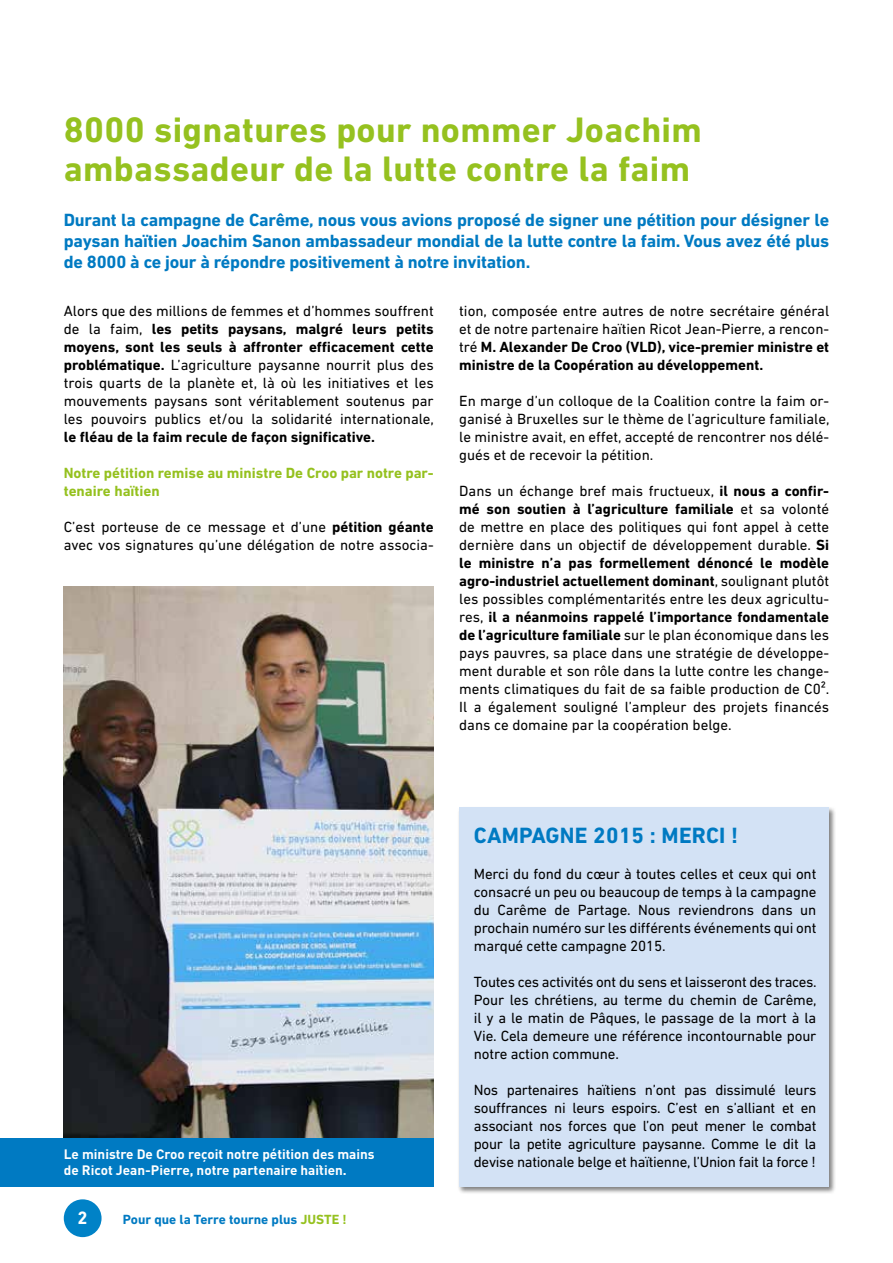
<style>
.page{position:relative;width:893px;height:1263px;background:#fff}
.page>*{position:absolute;margin:0;border:0;box-sizing:border-box;transform-origin:0 0}
.t1{font:700 36px/39px "DIN Next LT Pro";letter-spacing:.01em;color:#95c11f}
.t2{font:700 22.5px "DIN Next LT Pro";letter-spacing:.01em;color:#007ac2}
.t3{font:700 18.15px "DIN Next LT Pro";color:#fff}
.t4{font:700 18px/21px "DIN Next LT Pro";letter-spacing:-.01em;color:#007ac2;text-align:justify}
.t5{font:15px/18px "DIN Next LT Pro";color:#000;text-align:justify}
.t6{font:700 15px/18px "DIN Next LT Pro";color:#95c11f}
.t7{font:700 15px "DIN Next LT Pro";color:#000}
.t8{font:700 13.5px/16.2px "DIN";color:#fff}
.t9{font:700 13.5px "DIN Next LT Pro";color:#007ac2}
.s1{font-weight:700}
.s2{color:#95c11f}
</style>
<div class="page">
<img style="left:64px;top:587px;width:370px;height:551px">
<div style="left:64px;top:1199px;width:38px;height:38px;background:#0082c7;border-radius:50%"></div>
<div style="left:458px;top:806px;width:379px;height:388px;background:#000;opacity:.5"></div>
<div style="left:459px;top:808px;width:370px;height:379px;background:#d3e2f5"></div>
<div style="left:0;top:1138px;width:434px;height:49px;background:#007ac2"></div>
<h1 class="t1" style="left:64px;top:110px;width:640px">8000 signatures pour nommer Joachim ambassadeur de la lutte contre la faim</h1>
<p class="t4" style="left:64px;top:210px;width:767px">Durant la campagne de Carême, nous vous avions proposé de signer une pétition pour désigner le paysan haïtien Joachim Sanon ambassadeur mondial de la lutte contre la faim. Vous avez été plus de 8000 à ce jour à répondre positivement à notre invitation.</p>
<p class="t5" style="left:64px;top:301px;width:372px">Alors que des millions de femmes et d’hommes souffrent de la faim, <span class="s1">les petits paysans, malgré leurs petits moyens, sont les seuls à affronter efficacement cette problématique.</span> L’agriculture paysanne nourrit plus des trois quarts de la planète et, là où les initiatives et les mouvements paysans sont véritablement soutenus par les pouvoirs publics et/ou la solidarité internationale,</p>
<p class="t7" style="left:64px;top:428px;width:313px">le fléau de la faim recule de façon significative.</p>
<p class="t6" style="left:64px;top:464px;width:371px">Notre pétition remise au ministre De Croo par notre par&shy;tenaire haïtien</p>
<p class="t5" style="left:64px;top:517px;width:371px">C’est porteuse de ce message et d’une <span class="s1">pétition géante </span>avec vos signatures qu’une délégation de notre associa-</p>
<p class="t5" style="left:459px;top:301px;width:371px">tion, composée entre autres de notre secrétaire général et de notre partenaire haïtien Ricot Jean-Pierre, a rencon&shy;tré <span class="s1">M. Alexander De Croo (VLD), vice-premier ministre et ministre de la Coopération au développement.</span></p>
<p class="t5" style="left:459px;top:391px;width:372px">En marge d’un colloque de la Coalition contre la faim or&shy;ganisé à Bruxelles sur le thème de l’agriculture familiale, le ministre avait, en effet, accepté de rencontrer nos délé&shy;gués et de recevoir la pétition.</p>
<p class="t5" style="left:459px;top:481px;width:372px">Dans un échange bref mais fructueux, <span class="s1">il nous a confir&shy;mé son soutien à l’agriculture familiale</span> et sa volonté de mettre en place des politiques qui font appel à cette dernière dans un objectif de développement durable. <span class="s1">Si le ministre n’a pas formellement dénoncé le modèle agro-industriel actuellement dominant</span>, soulignant plutôt les possibles complémentarités entre les deux agricultu&shy;res, <span class="s1">il a néanmoins rappelé l’importance fondamentale de l’agriculture familiale</span> sur le plan économique dans les pays pauvres, sa place dans une stratégie de développe&shy;ment durable et son rôle dans la lutte contre les change&shy;ments climatiques du fait de sa faible production de C0².<br>Il a également souligné l’ampleur des projets financés dans ce domaine par la coopération belge.</p>
<p class="t8" style="left:64px;top:1145px;width:312px">Le ministre De Croo reçoit notre pétition des mains de Ricot Jean-Pierre, notre partenaire haïtien.</p>
<p class="t3" style="left:78px;top:1207px;width:12px">2</p>
<p class="t9" style="left:123px;top:1212px;width:225px">Pour que la Terre tourne plus <span class="s2">JUSTE !</span></p>
<h2 class="t2" style="left:474px;top:822px;width:266px">CAMPAGNE 2015 : MERCI !</h2>
<p class="t5" style="left:474px;top:865px;width:344px">Merci du fond du cœur à toutes celles et ceux qui ont consacré un peu ou beaucoup de temps à la campagne du Carême de Partage. Nous reviendrons dans un prochain numéro sur les différents événements qui ont marqué cette campagne 2015.</p>
<p class="t5" style="left:474px;top:973px;width:344px">Toutes ces activités ont du sens et laisseront des traces.<br>Pour les chrétiens, au terme du chemin de Carême, il y a le matin de Pâques, le passage de la mort à la Vie. Cela demeure une référence incontournable pour notre action commune.</p>
<p class="t5" style="left:474px;top:1081px;width:344px">Nos partenaires haïtiens n’ont pas dissimulé leurs souffrances ni leurs espoirs. C’est en s’alliant et en associant nos forces que l’on peut mener le combat pour la petite agriculture paysanne. Comme le dit la devise nationale belge et haïtienne, l’Union fait la force !</p>
</div>
